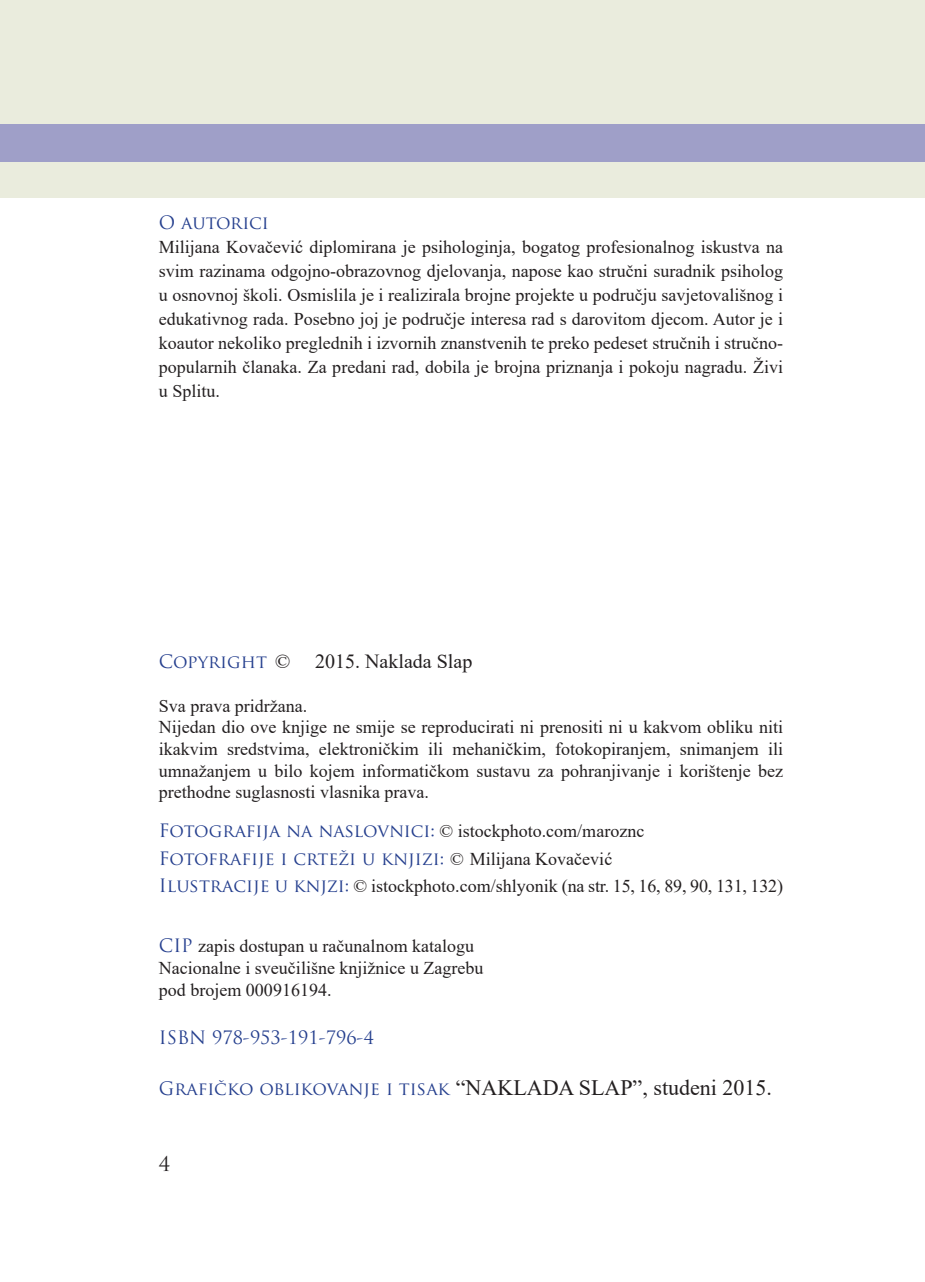
<style>
.page{position:relative;width:925px;height:1282px;background:#fff}
.page>*{position:absolute;margin:0;border:0;box-sizing:border-box;transform-origin:0 0}
.t1{font:22px "Times New Roman";color:#231f20}
.t2{font:20px "Times New Roman";color:#231f20}
.t3{font:20px "Trajan Pro";color:#231f20}
.BODI{font:18px/24px "Times New Roman";color:#231f20;text-align:justify}
.BODI-2{font:18px "Trajan Pro";color:#253f8e}
.s1{font-family:"Trajan Pro";font-size:18px;color:#253f8e}
.s2{font-family:"Times New Roman";color:#231f20}
.s3{font-family:"Trajan Pro";color:#253f8e}
</style>
<div class="page">
<div style="left:0;top:0;width:924px;height:197px;background:#eaecdd"></div>
<div style="left:0;top:125px;width:924px;height:37px;background:#9f9fc8"></div>
<p class="BODI-2" style="left:159px;top:211px;width:111px">O autorici</p>
<p class="BODI" style="left:159px;top:234px;width:625px">Milijana Kovačević diplomirana je psihologinja, bogatog profesionalnog iskustva na svim razinama odgojno-obrazovnog djelovanja, napose kao stručni suradnik psiholog u osnovnoj školi. Osmislila je i realizirala brojne projekte u području savjetovališnog i edukativnog rada. Posebno joj je područje interesa rad s darovitom djecom. Autor je i koautor nekoliko preglednih i izvornih znanstvenih te preko pedeset stručnih i stručno&shy;popularnih članaka. Za predani rad, dobila je brojna priznanja i pokoju nagradu. Živi u Splitu.</p>
<p class="t2" style="left:159px;top:647px;width:315px"><span class="s1">Copyright</span> © 2015. Naklada Slap</p>
<p class="BODI" style="left:159px;top:693px;width:150px">Sva prava pridržana.</p>
<p class="BODI" style="left:159px;top:716px;width:625px;line-height:21.6px">Nijedan dio ove knjige ne smije se reproducirati ni prenositi ni u kakvom obliku niti ikakvim sredstvima, elektroničkim ili mehaničkim, fotokopiranjem, snimanjem ili umnažanjem u bilo kojem informatičkom sustavu za pohranjivanje i korištenje bez prethodne suglasnosti vlasnika prava.</p>
<p class="BODI-2" style="left:159px;top:818px;width:486px">Fotografija na naslovnici: <span class="s2">© istockphoto.com/maroznc</span></p>
<p class="BODI-2" style="left:159px;top:846px;width:454px">Fotofrafije i crteži u knjizi: <span class="s2">© Milijana Kovačević</span></p>
<p class="BODI" style="left:159px;top:872px;width:625px"><span class="s3">Ilustracije u knjzi:</span> © istockphoto.com/shlyonik (na str. 15, 16, 89, 90, 131, 132)</p>
<p class="BODI" style="left:159px;top:934px;width:326px;line-height:22px;text-align:left"><span class="s3">CIP</span> zapis dostupan u računalnom katalogu<br>Nacionalne i sveučilišne knjižnice u Zagrebu pod brojem 000916194.</p>
<p class="BODI-2" style="left:159px;top:1026px;width:216px">ISBN 978-953-191-796-4</p>
<p class="t1" style="left:159px;top:1071px;width:614px"><span class="s1">Grafičko oblikovanje i tisak</span> “NAKLADA SLAP”, studeni 2015.</p>
<p class="t3" style="left:159px;top:1151px;width:13px">4</p>
</div>
